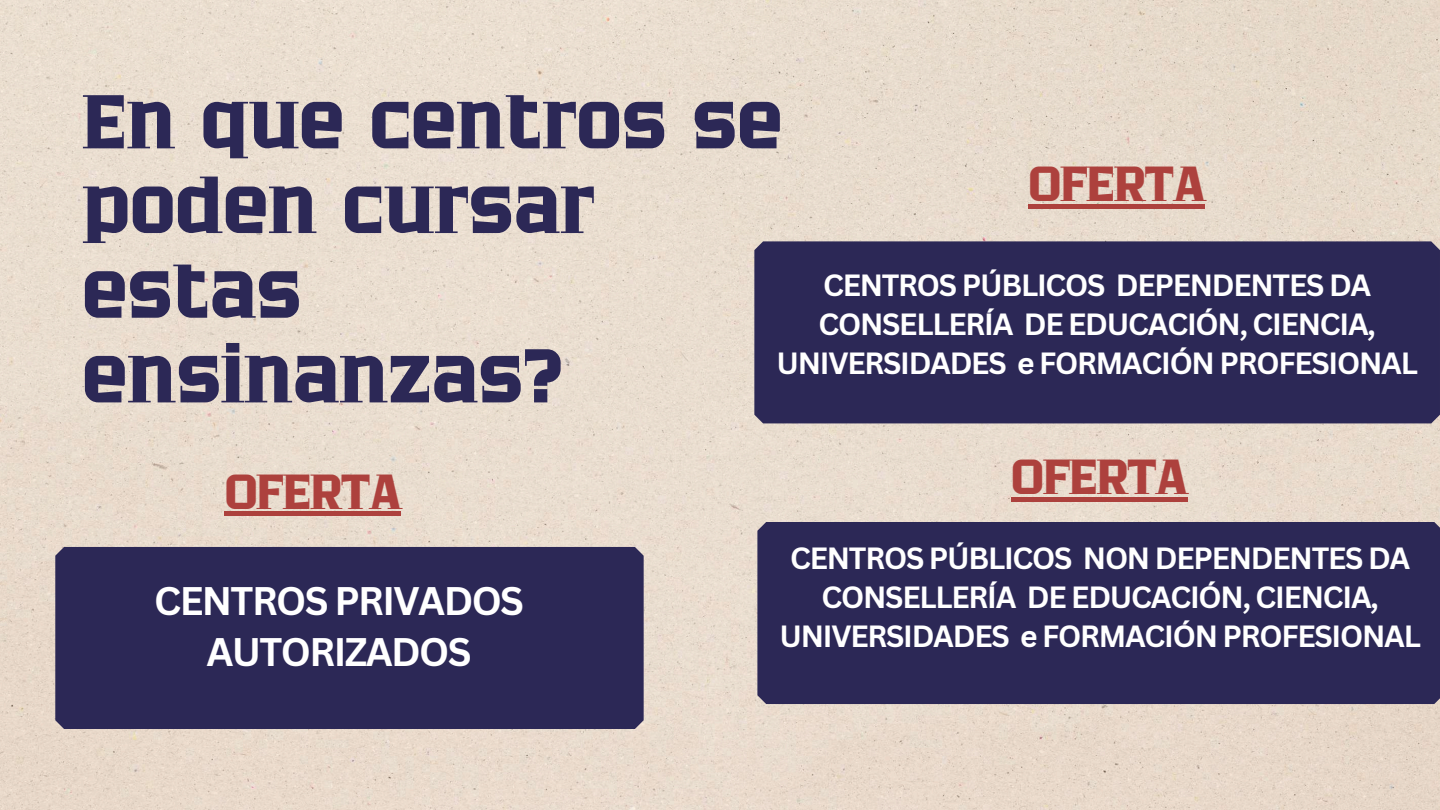
<style>
.page{position:relative;width:1440px;height:810px;background:#fff}
.page>*{position:absolute;margin:0;border:0;box-sizing:border-box;transform-origin:0 0}
.t1{font:73.8px/84.7px "Zantiqa 4 F";letter-spacing:-.02em;color:#2c2856}
.t2{font:47.8px "Zantiqa 4 F";letter-spacing:-.04em;color:#ad413d}
.t3{font:700 38.8px/51px "Canva Sans";letter-spacing:-.04em;color:#fff;text-align:center}
.t4{font:700 29.9px/39px "Canva Sans";letter-spacing:-.04em;color:#fff;text-align:center}
</style>
<div class="page">
<img style="left:0;top:0;width:1440px;height:810px">
<div style="left:754px;top:241px;width:686px;height:182px;background:#2c2856"></div>
<div style="left:55px;top:547px;width:589px;height:182px;background:#2c2856"></div>
<div style="left:757px;top:522px;width:683px;height:182px;background:#2c2856"></div>
<hr style="left:224px;top:512px;width:177px;height:4px;background:#ad413d">
<div style="left:1028px;top:204px;width:177px;height:5px;background:#ad413d"></div>
<hr style="left:1011px;top:497px;width:177px;height:4px;background:#ad413d">
<h1 class="t1" style="left:82px;top:83px;width:703px">En que centros se poden cursar estas ensinanzas?</h1>
<h2 class="t2" style="left:1028px;top:165px;width:180px">OFERTA</h2>
<p class="t4" style="left:776px;top:265px;width:643px">CENTROS PÚBLICOS DEPENDENTES DA<br>CONSELLERÍA DE EDUCACIÓN, CIENCIA,<br>UNIVERSIDADES e FORMACIÓN PROFESIONAL</p>
<h2 class="t2" style="left:224px;top:472px;width:180px">OFERTA</h2>
<p class="t3" style="left:154px;top:574px;width:371px">CENTROS PRIVADOS<br>AUTORIZADOS</p>
<h2 class="t2" style="left:1011px;top:457px;width:180px">OFERTA</h2>
<p class="t4" style="left:779px;top:538px;width:643px">CENTROS PÚBLICOS NON DEPENDENTES DA<br>CONSELLERÍA DE EDUCACIÓN, CIENCIA,<br>UNIVERSIDADES e FORMACIÓN PROFESIONAL</p>
</div>
